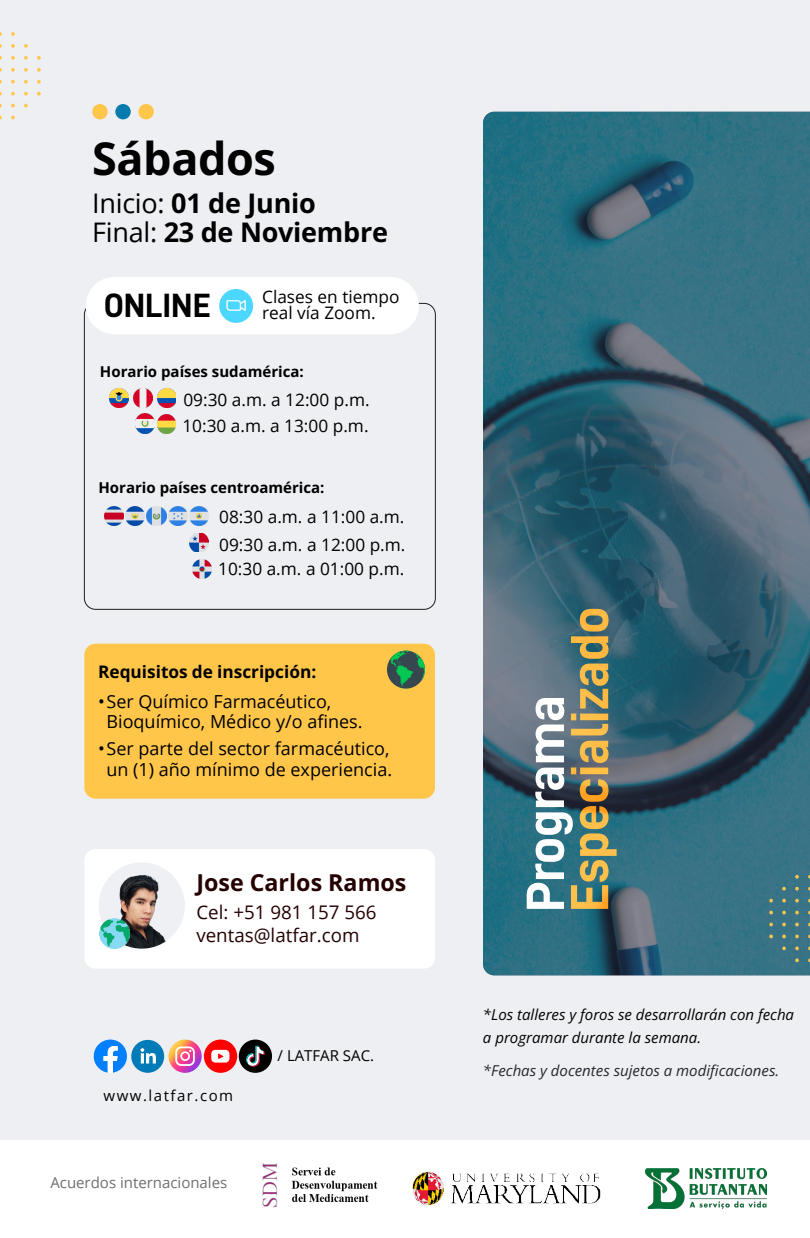
<style>
.page{position:relative;width:810px;height:1238px;background:#fff}
.page>*{position:absolute;margin:0;border:0;box-sizing:border-box;transform-origin:0 0}
.t1{font:54px "D DIN Bold";letter-spacing:-.01em;color:#ffc64a}
.t2{font:54px "D DIN Bold";letter-spacing:-.01em;color:#fff}
.t3{font:700 45px "Open Sans";letter-spacing:-.01em;color:#000}
.t4{font:33.75px "D DIN Bold";color:#000}
.t5{font:700 27px/28.5px "Open Sans";letter-spacing:-.01em;color:#000}
.t6{font:700 23.25px "Open Sans";color:#250000}
.t7{font:18.75px/22.5px "Open Sans";color:#250000}
.t8{font:18px/20.2px "Open Sans";color:#000}
.t9{font:17.25px/15.8px "Open Sans";color:#000}
.t10{font:700 17.25px "Open Sans";color:#000}
.t11{font:italic 15px/22.5px "Open Sans";color:#000}
.t12{font:700 15px "Open Sans";color:#000}
.t13{font:italic 15px "Open Sans";color:#252730}
.t14{font:15px "Open Sans";color:#6d6f72}
.t15{font:15px "Open Sans";letter-spacing:.1em;color:#000}
.t16{font:15px "Open Sans";color:#000}
.s1{font-weight:400}
</style>
<div class="page">
<div style="left:0;top:0;width:810px;height:1139px;background:#edeff2"></div>
<img style="left:136px;top:414px;width:18px;height:19px">
<img style="left:157px;top:414px;width:19px;height:19px">
<img style="left:110px;top:388px;width:18px;height:19px">
<img style="left:134px;top:388px;width:18px;height:19px">
<img style="left:158px;top:388px;width:18px;height:19px">
<img style="left:104px;top:506px;width:20px;height:19px">
<img style="left:126px;top:506px;width:19px;height:19px">
<img style="left:147px;top:506px;width:19px;height:19px">
<img style="left:168px;top:506px;width:19px;height:19px">
<img style="left:189px;top:506px;width:19px;height:19px">
<img style="left:189px;top:533px;width:19px;height:19px">
<img style="left:192px;top:560px;width:19px;height:19px">
<img style="left:262px;top:1163px;width:116px;height:45px">
<img style="left:412px;top:1171px;width:189px;height:34px">
<img style="left:646px;top:1168px;width:121px;height:40px">
<div style="left:131px;top:1039px;width:33px;height:33px;background:#007bb8;border-radius:50%"></div>
<svg style="left:141px;top:1048px;width:15px;height:15px"></svg>
<div style="left:204px;top:1039px;width:33px;height:33px;background:#f00;border-radius:50%"></div>
<svg style="left:211px;top:1049px;width:18px;height:13px"></svg>
<div style="left:239px;top:1039px;width:33px;height:33px;background:#000;border-radius:50%"></div>
<svg style="left:246px;top:1045px;width:19px;height:21px"></svg>
<svg style="left:168px;top:1039px;width:34px;height:33px"></svg>
<svg style="left:175px;top:1046px;width:20px;height:20px"></svg>
<svg style="left:94px;top:1039px;width:33px;height:33px"></svg>
<div style="left:92px;top:104px;width:16px;height:15px;background:#ffc64a;border-radius:50%"></div>
<div style="left:115px;top:104px;width:16px;height:15px;background:#077bad;border-radius:50%"></div>
<div style="left:138px;top:104px;width:16px;height:15px;background:#ffc64a;border-radius:50%"></div>
<div style="left:86px;top:277px;width:333px;height:57px;background:#fff;border-radius:29px"></div>
<div style="left:219px;top:289px;width:34px;height:34px;background:#4bd7ff;border-radius:50%"></div>
<svg style="left:226px;top:300px;width:20px;height:11px"></svg>
<div style="left:84px;top:643px;width:351px;height:155px;background:#ffc64a;border-radius:11px"></div>
<div style="left:84px;top:849px;width:351px;height:119px;background:#fff;border-radius:11px"></div>
<img style="left:483px;top:112px;width:327px;height:863px">
<div style="left:387px;top:650px;width:38px;height:38px;background:#37474f;border-radius:50%"></div>
<svg style="left:390px;top:650px;width:35px;height:39px"></svg>
<img style="left:99px;top:865px;width:86px;height:83px">
<img style="left:100px;top:918px;width:30px;height:30px">
<svg style="left:769px;top:875px;width:41px;height:87px;background:#467881"></svg>
<svg style="left:0;top:32px;width:41px;height:87px"></svg>
<h2 class="t3" style="left:92px;top:128px;width:185px">Sábados</h2>
<h3 class="t5" style="left:92px;top:188px;width:297px"><span class="s1">Inicio:</span> 01 de Junio<br><span class="s1">Final:</span> 23 de Noviembre</h3>
<h3 class="t4" style="left:104px;top:287px;width:108px">ONLINE</h3>
<p class="t9" style="left:262px;top:288px;width:139px">Clases en tiempo real vía Zoom.</p>
<p class="t12" style="left:100px;top:361px;width:205px">Horario países sudamérica:</p>
<p class="t9" style="left:183px;top:391px;width:188px">09:30 a.m. a 12:00 p.m.</p>
<p class="t9" style="left:182px;top:417px;width:188px">10:30 a.m. a 13:00 p.m.</p>
<p class="t12" style="left:98px;top:477px;width:228px">Horario países centroamérica:</p>
<p class="t9" style="left:219px;top:508px;width:187px">08:30 a.m. a 11:00 a.m.</p>
<p class="t9" style="left:219px;top:536px;width:188px">09:30 a.m. a 12:00 p.m.</p>
<p class="t9" style="left:218px;top:561px;width:188px">10:30 a.m. a 01:00 p.m.</p>
<p class="t10" style="left:98px;top:660px;width:220px">Requisitos de inscripción:</p>
<p class="t8" style="left:106px;top:691px;width:258px;text-indent:-8px">•Ser Químico Farmacéutico,<br>Bioquímico, Médico y/o afines.</p>
<p class="t8" style="left:98px;top:738px;width:295px;text-align:center">•Ser parte del sector farmacéutico, un (1) año mínimo de experiencia.</p>
<h3 class="t6" style="left:196px;top:866px;width:212px">Jose Carlos Ramos</h3>
<p class="t7" style="left:196px;top:900px;width:182px">Cel: +51 981 157 566 ventas@latfar.com</p>
<p class="t15" style="left:104px;top:1085px;width:131px">www.latfar.com</p>
<p class="t14" style="left:50px;top:1172px;width:178px">Acuerdos internacionales</p>
<p class="t16" style="left:278px;top:1045px;width:98px">/ LATFAR SAC.</p>
<h1 class="t1" style="left:560px;top:912px;width:307px;rotate:-90deg">Especializado</h1>
<h1 class="t2" style="left:515px;top:912px;width:218px;rotate:-90deg">Programa</h1>
<p class="t11" style="left:483px;top:1003px;width:313px">*Los talleres y foros se desarrollarán con fecha a programar durante la semana.</p>
<p class="t13" style="left:483px;top:1060px;width:298px">*Fechas y docentes sujetos a modificaciones.</p>
</div>
